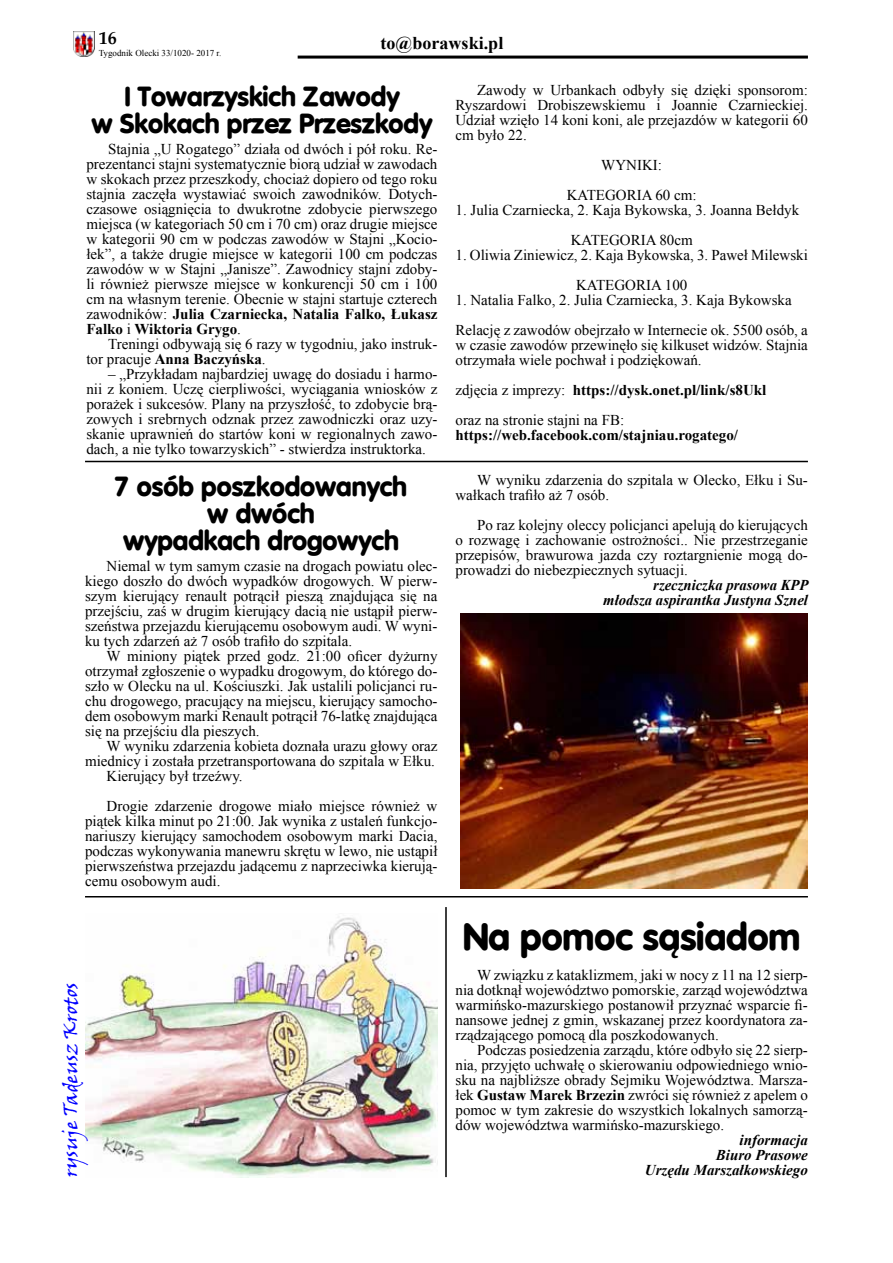
<style>
.page{position:relative;width:893px;height:1263px;background:#fff}
.page>*{position:absolute;margin:0;border:0;box-sizing:border-box;transform-origin:0 0}
.t1{font:700 37.5px "Vogue";color:#000}
.t2{font:700 27px/27px "Vogue";color:#000;text-align:center}
.t3{font:19.5px "Viner Hand ITC";color:#00f}
.t4{font:700 18px "Times New Roman";letter-spacing:.005em;color:#000}
.t5{font:700 18px "Palm Springs";color:#000}
.t6{font:15px/15px "Times New Roman";color:#000;text-align:justify}
.t7{font:italic 700 15px/15px "Times New Roman";color:#000;text-align:right}
.t8{font:700 15px "Times New Roman";color:#000}
.t9{font:9px "Times New Roman";color:#000}
.s1{font-weight:700}
</style>
<div class="page">
<img style="left:73px;top:32px;width:21px;height:25px">
<hr style="left:298px;top:56px;width:510px;height:3px;background:#000">
<hr style="left:85px;top:461px;width:723px;height:1px;background:#000">
<img style="left:460px;top:614px;width:348px;height:274px">
<hr style="left:85px;top:896px;width:723px;height:1px;background:#000">
<hr style="left:445px;top:907px;width:2px;height:270px;background:#000">
<img style="left:85px;top:917px;width:352px;height:261px">
<p class="t5" style="left:99px;top:27px;width:19px">16</p>
<p class="t9" style="left:99px;top:47px;width:124px">Tygodnik Olecki 33/1020- 2017 r.</p>
<p class="t4" style="left:381px;top:31px;width:124px">to@borawski.pl</p>
<h2 class="t2" style="left:92px;top:82px;width:342px">I Towarzyskich Zawody<br>w Skokach przez Przeszkody</h2>
<p class="t6" style="left:86px;top:141px;width:353px;text-indent:22px">Stajnia „U Rogatego” działa od dwóch i pół roku. Re&shy;prezentanci stajni systematycznie biorą udział w zawodach w skokach przez przeszkody, chociaż dopiero od tego roku stajnia zaczęła wystawiać swoich zawodników. Dotych&shy;czasowe osiągnięcia to dwukrotne zdobycie pierwszego miejsca (w kategoriach 50 cm i 70 cm) oraz drugie miejsce w kategorii 90 cm w podczas zawodów w Stajni „Kocio&shy;łek”, a także drugie miejsce w kategorii 100 cm podczas zawodów w w Stajni „Janisze”. Zawodnicy stajni zdoby&shy;li również pierwsze miejsce w konkurencji 50 cm i 100 cm na własnym terenie. Obecnie w stajni startuje czterech zawodników: <span class="s1">Julia Czarniecka, Natalia Falko, Łukasz Falko</span> i <span class="s1">Wiktoria Grygo</span>.</p>
<p class="t6" style="left:86px;top:336px;width:352px;text-indent:22px">Treningi odbywają się 6 razy w tygodniu, jako instruk&shy;tor pracuje <span class="s1">Anna Baczyńska</span>.</p>
<p class="t6" style="left:86px;top:366px;width:353px;text-indent:22px">– „Przykładam najbardziej uwagę do dosiadu i harmo&shy;nii z koniem. Uczę cierpliwości, wyciągania wniosków z porażek i sukcesów. Plany na przyszłość, to zdobycie brą&shy;zowych i srebrnych odznak przez zawodniczki oraz uzy&shy;skanie uprawnień do startów koni w regionalnych zawo&shy;dach, a nie tylko towarzyskich” - stwierdza instruktorka.</p>
<h2 class="t2" style="left:115px;top:472px;width:294px">7 osób poszkodowanych w dwóch<br>wypadkach drogowych</h2>
<p class="t6" style="left:85px;top:558px;width:354px;text-indent:22px">Niemal w tym samym czasie na drogach powiatu olec&shy;kiego doszło do dwóch wypadków drogowych. W pierw&shy;szym kierujący renault potrącił pieszą znajdująca się na przejściu, zaś w drugim kierujący dacią nie ustąpił pierw&shy;szeństwa przejazdu kierującemu osobowym audi. W wyni&shy;ku tych zdarzeń aż 7 osób trafiło do szpitala.</p>
<p class="t6" style="left:85px;top:648px;width:354px;text-indent:22px">W miniony piątek przed godz. 21:00 oficer dyżurny otrzymał zgłoszenie o wypadku drogowym, do którego do&shy;szło w Olecku na ul. Kościuszki. Jak ustalili policjanci ru&shy;chu drogowego, pracujący na miejscu, kierujący samocho&shy;dem osobowym marki Renault potrącił 76-latkę znajdująca się na przejściu dla pieszych.</p>
<p class="t6" style="left:107px;top:738px;width:332px">W wyniku zdarzenia kobieta doznała urazu głowy oraz</p>
<p class="t6" style="left:85px;top:753px;width:351px">miednicy i została przetransportowana do szpitala w Ełku.</p>
<p class="t6" style="left:107px;top:768px;width:138px">Kierujący był trzeźwy.</p>
<p class="t6" style="left:85px;top:798px;width:354px;text-indent:22px">Drogie zdarzenie drogowe miało miejsce również w piątek kilka minut po 21:00. Jak wynika z ustaleń funkcjo&shy;nariuszy kierujący samochodem osobowym marki Dacia, podczas wykonywania manewru skrętu w lewo, nie ustąpił pierwszeństwa przejazdu jadącemu z naprzeciwka kierują&shy;cemu osobowym audi.</p>
<h3 class="t3" style="left:58px;top:1177px;width:196px;rotate:-90deg">rysuje Tadeusz Krotos</h3>
<p class="t6" style="left:455px;top:83px;width:354px;text-indent:22px">Zawody w Urbankach odbyły się dzięki sponsorom:<br>Ryszardowi Drobiszewskiemu i Joannie Czarnieckiej.<br>Udział wzięło 14 koni koni, ale przejazdów w kategorii 60 cm było 22.</p>
<p class="t6" style="left:567px;top:150px;width:131px;line-height:30px;text-align:center">WYNIKI:<br>KATEGORIA 60 cm:</p>
<p class="t6" style="left:455px;top:195px;width:345px;line-height:30px;text-align:center">1. Julia Czarniecka, 2. Kaja Bykowska, 3. Joanna Bełdyk<br>KATEGORIA 80cm</p>
<p class="t6" style="left:455px;top:240px;width:354px;line-height:30px;text-align:center">1. Oliwia Ziniewicz, 2. Kaja Bykowska, 3. Paweł Milewski<br>KATEGORIA 100</p>
<p class="t6" style="left:455px;top:285px;width:354px;line-height:30px">1. Natalia Falko, 2. Julia Czarniecka, 3. Kaja Bykowska<br>Relację z zawodów obejrzało w Internecie ok. 5500 osób, a</p>
<p class="t6" style="left:455px;top:338px;width:354px">w czasie zawodów przewinęło się kilkuset widzów. Stajnia otrzymała wiele pochwał i podziękowań.</p>
<p class="t6" style="left:455px;top:375px;width:312px;line-height:30px">zdjęcia z imprezy: <span class="s1">https://dysk.onet.pl/link/s8Ukl </span>oraz na stronie stajni na FB:</p>
<p class="t8" style="left:455px;top:425px;width:284px">https://web.facebook.com/stajniau.rogatego/</p>
<p class="t6" style="left:455px;top:473px;width:354px;text-indent:22px">W wyniku zdarzenia do szpitala w Olecko, Ełku i Su&shy;wałkach trafiło aż 7 osób.</p>
<p class="t6" style="left:455px;top:518px;width:354px;text-indent:22px">Po raz kolejny oleccy policjanci apelują do kierujących o rozwagę i zachowanie ostrożności.. Nie przestrzeganie przepisów, brawurowa jazda czy roztargnienie mogą do&shy;prowadzi do niebezpiecznych sytuacji.</p>
<p class="t7" style="left:603px;top:577px;width:207px">rzeczniczka prasowa KPP młodsza aspirantka Justyna Sznel</p>
<h1 class="t1" style="left:463px;top:912px;width:339px">Na pomoc sąsiadom</h1>
<p class="t6" style="left:455px;top:967px;width:354px;text-indent:22px">W związku z kataklizmem, jaki w nocy z 11 na 12 sierp&shy;nia dotknął województwo pomorskie, zarząd województwa warmińsko-mazurskiego postanowił przyznać wsparcie fi&shy;nansowe jednej z gmin, wskazanej przez koordynatora za&shy;rządzającego pomocą dla poszkodowanych.</p>
<p class="t6" style="left:455px;top:1042px;width:354px;text-indent:22px">Podczas posiedzenia zarządu, które odbyło się 22 sierp&shy;nia, przyjęto uchwałę o skierowaniu odpowiedniego wnio&shy;sku na najbliższe obrady Sejmiku Województwa. Marsza&shy;łek <span class="s1">Gustaw Marek Brzezin</span> zwróci się również z apelem o pomoc w tym zakresie do wszystkich lokalnych samorzą&shy;dów województwa warmińsko-mazurskiego.</p>
<p class="t7" style="left:716px;top:1132px;width:94px">informacja<br>Biuro Prasowe</p>
<p class="t7" style="left:645px;top:1162px;width:164px">Urzędu Marszałkowskiego</p>
</div>
